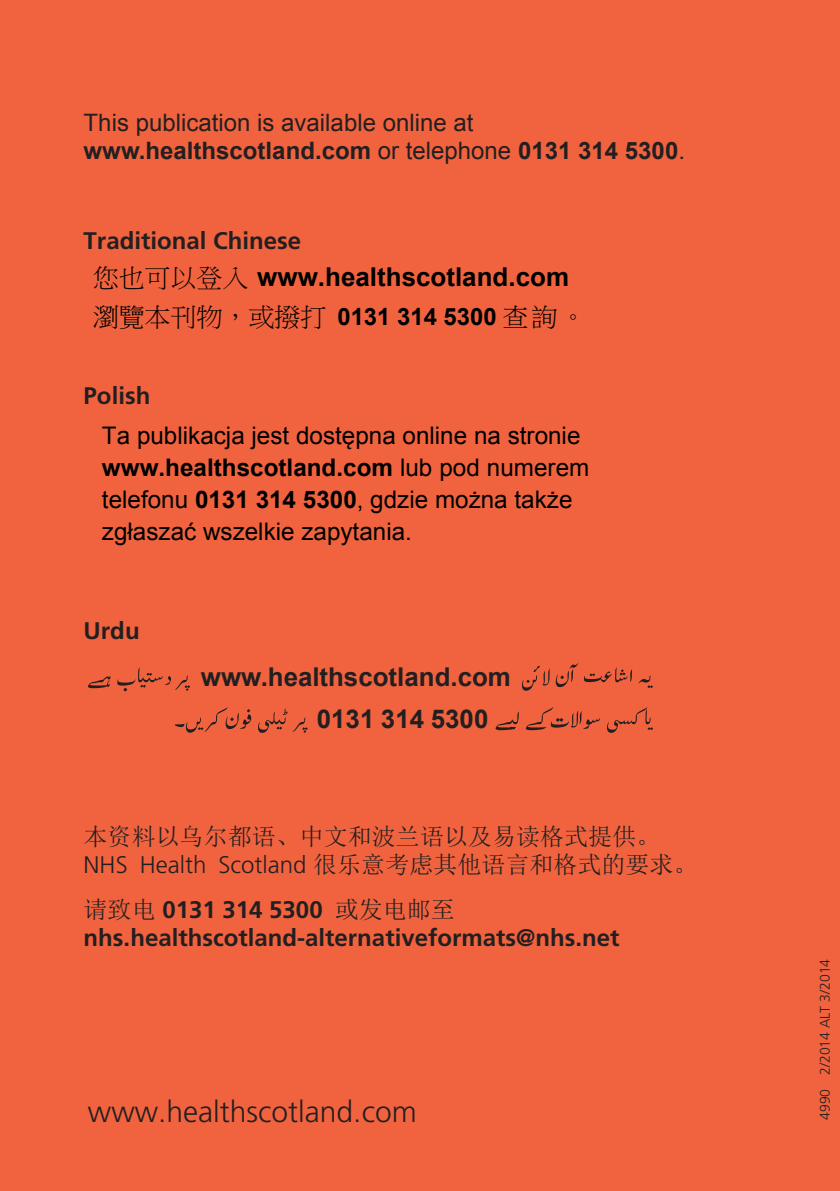
<style>
.page{position:relative;width:840px;height:1191px;background:#fff}
.page>*{position:absolute;margin:0;border:0;box-sizing:border-box;transform-origin:0 0}
.body{font:300 30px "Frutiger";color:#231f20}
.t1{font:700 26px/39px "Arial";color:#000}
.t2{font:700 25.8px/42px "Arial";color:#231f20}
.t3{font:24.2px/32px "Arial";color:#000}
.Translation_text{font:700 24px/28px "Frutiger";color:#231f20}
.Translation_text-2{font:24px/28px "Arial";color:#231f20}
.Translation_text-3{font:24px/28px "Sim Sun";color:#231f20}
.body-2{font:300 14px "Frutiger";color:#231f20}
.s1{font-weight:700}
.s2{font-family:"P Ming Li U";font-weight:400}
.s3{font-size:23.8px}
.s4{font-family:"Frutiger";font-weight:300}
.s5{font-family:"Sim Sun";font-weight:400}
</style>
<div class="page">
<div style="left:0;top:0;width:839px;height:1191px;background:#f1633f"></div>
<svg style="left:522px;top:663px;width:130px;height:28px"></svg>
<svg style="left:88px;top:667px;width:102px;height:24px"></svg>
<svg style="left:495px;top:707px;width:157px;height:26px"></svg>
<svg style="left:175px;top:707px;width:132px;height:26px"></svg>
<p class="Translation_text-2" style="left:84px;top:109px;width:602px">This publication is available online at <span class="s1">www.healthscotland.com</span> or telephone <span class="s1">0131 314 5300</span>.</p>
<p class="Translation_text" style="left:84px;top:227px;width:219px">Traditional Chinese</p>
<p class="t1" style="left:93px;top:258px;width:495px"><span class="s2">您也可以登入</span> www.healthscotland.com<span class="s2">瀏覽本刊物，或撥打</span> <span class="s3">0131</span> <span class="s3">314</span> <span class="s3">5</span><span class="s3">3</span><span class="s3">00</span> <span class="s2">查詢。</span></p>
<p class="Translation_text" style="left:84px;top:382px;width:68px">Polish</p>
<p class="t3" style="left:102px;top:419px;width:488px">Ta publikacja jest dostępna online na stronie <span class="s1">www.healthscotland.com</span> lub pod numerem telefonu <span class="s1">0131</span> <span class="s1">314</span> <span class="s1">5</span><span class="s1">3</span><span class="s1">00</span>, gdzie można także zgłaszać wszelkie zapytania.</p>
<p class="Translation_text" style="left:84px;top:616px;width:57px">Urdu</p>
<p class="t2" style="left:316px;top:656px;width:196px;text-indent:-116px">www.healthscotland.com<br>0131 314 5300</p>
<p class="Translation_text-3" style="left:84px;top:822px;width:615px">本资料以乌尔都语、中文和波兰语以及易读格式提供。<br><span class="s4">NHS Health Scotland</span> 很乐意考虑其他语言和格式的要求。</p>
<p class="Translation_text" style="left:84px;top:895px;width:537px"><span class="s5">请致电</span> 0131 314 5300 <span class="s5">或发电邮至　</span>nhs.healthscotland-alternativeformats@nhs.net</p>
<p class="body" style="left:88px;top:1094px;width:330px">www.healthscotland.com</p>
<p class="body-2" style="left:816px;top:1120px;width:163px;rotate:-90deg">4990 2/2014 ALT 3/2014</p>
</div>
